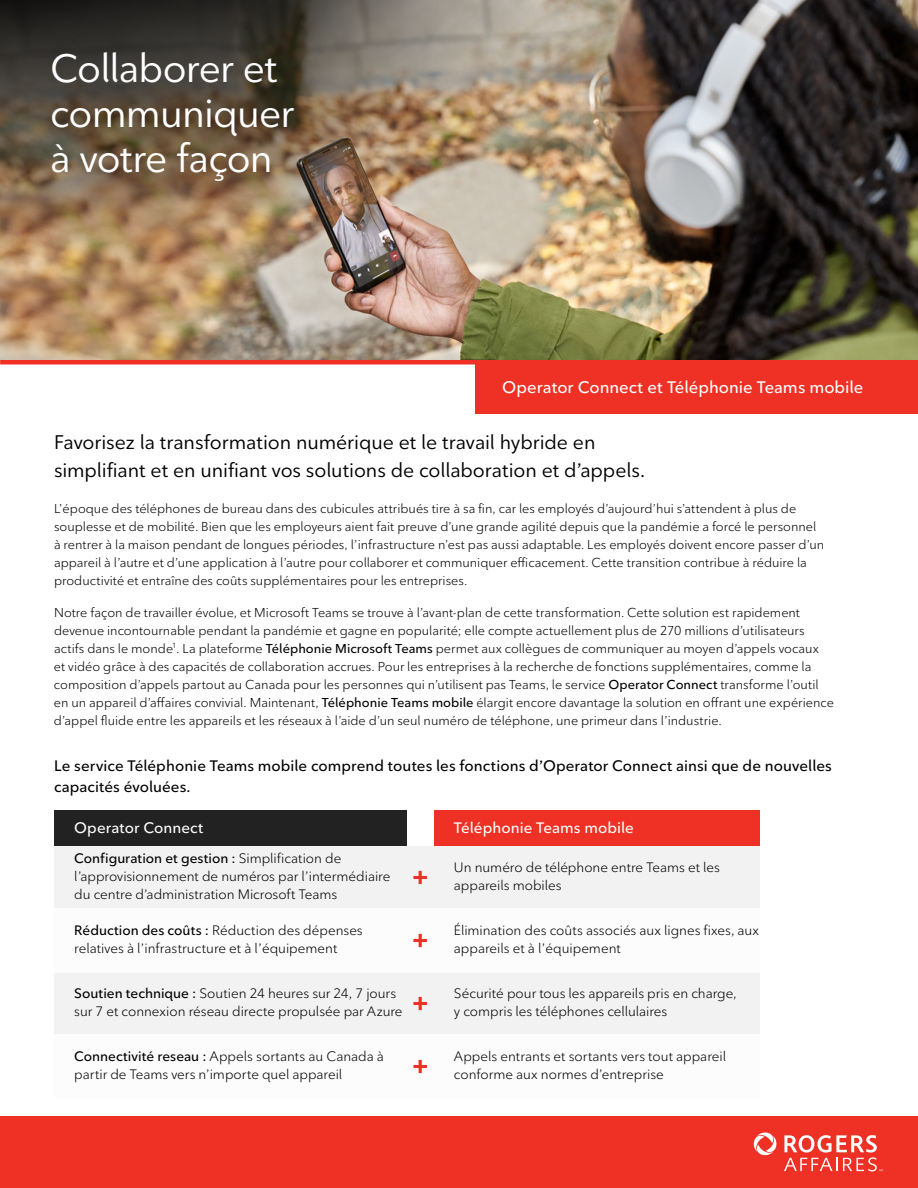
<style>
.page{position:relative;width:918px;height:1188px;background:#fff}
.page>*{position:absolute;margin:0;border:0;box-sizing:border-box;transform-origin:0 0}
.t1{font:500 39px/45px "Ted Next";letter-spacing:-.02em;color:#fff}
.t2{font:500 19.5px/28.5px "Ted Next";letter-spacing:-.005em;color:#000}
.t3{font:600 16.5px "Ted Next";color:#fff}
.t4{font:600 15px/21px "Ted Next";letter-spacing:.005em;color:#000}
.t5{font:600 15px "Ted Next";letter-spacing:.005em;color:#fff}
.t6{font:13.5px/18px "Ted Next";color:#000}
.t7{font:12.75px/18px "Ted Next";color:#000}
.s1{font-weight:600}
</style>
<div class="page">
<div style="left:475px;top:360px;width:443px;height:54px;background:#ee3124"></div>
<img style="left:608px;top:0;width:310px;height:360px">
<img style="left:0;top:0;width:608px;height:360px">
<hr style="left:0;top:360px;width:918px;height:4px;background:#ee3124">
<svg style="left:0;top:0;width:346px;height:234px;background:#605140"></svg>
<div style="left:0;top:1116px;width:918px;height:72px;background:#ee3124"></div>
<svg style="left:754px;top:1133px;width:22px;height:22px"></svg>
<svg style="left:784px;top:1135px;width:99px;height:36px"></svg>
<div style="left:434px;top:810px;width:325px;height:36px;background:#ee3124"></div>
<div style="left:54px;top:846px;width:705px;height:252px;background:#f2f2f2"></div>
<div style="left:54px;top:908px;width:705px;height:65px;background:#fcfcfc"></div>
<div style="left:54px;top:1034px;width:705px;height:64px;background:#fcfcfc"></div>
<svg style="left:413px;top:934px;width:14px;height:13px"></svg>
<svg style="left:413px;top:871px;width:14px;height:13px"></svg>
<svg style="left:413px;top:997px;width:14px;height:13px"></svg>
<svg style="left:413px;top:1060px;width:14px;height:13px"></svg>
<div style="left:54px;top:810px;width:353px;height:36px;background:#222"></div>
<h1 class="t1" style="left:50px;top:45px;width:246px">Collaborer et communiquer à votre façon</h1>
<p class="t3" style="left:502px;top:377px;width:363px">Operator Connect et Téléphonie Teams mobile</p>
<h2 class="t2" style="left:54px;top:427px;width:593px">Favorisez la transformation numérique et le travail hybride en simplifiant et en unifiant vos solutions de collaboration et d’appels.</h2>
<p class="t7" style="left:54px;top:500px;width:772px">L’époque des téléphones de bureau dans des cubicules attribués tire à sa fin, car les employés d’aujourd’hui s’attendent à plus de souplesse et de mobilité. Bien que les employeurs aient fait preuve d’une grande agilité depuis que la pandémie a forcé le personnel à rentrer à la maison pendant de longues périodes, l’infrastructure n’est pas aussi adaptable. Les employés doivent encore passer d’un appareil à l’autre et d’une application à l’autre pour collaborer et communiquer efficacement. Cette transition contribue à réduire la productivité et entraîne des coûts supplémentaires pour les entreprises.</p>
<p class="t7" style="left:54px;top:603px;width:782px">Notre façon de travailler évolue, et Microsoft Teams se trouve à l’avant-plan de cette transformation. Cette solution est rapidement devenue incontournable pendant la pandémie et gagne en popularité; elle compte actuellement plus de 270 millions d’utilisateurs actifs dans le monde<sup>1</sup>. La plateforme <span class="s1">Téléphonie Microsoft Teams</span> permet aux collègues de communiquer au moyen d’appels vocaux<br>et vidéo grâce à des capacités de collaboration accrues. Pour les entreprises à la recherche de fonctions supplémentaires, comme la composition d’appels partout au Canada pour les personnes qui n’utilisent pas Teams, le service <span class="s1">Operator Connect</span> transforme l’outil en un appareil d’affaires convivial. Maintenant, <span class="s1">Téléphonie Teams mobile</span> élargit encore davantage la solution en offrant une expérience d’appel fluide entre les appareils et les réseaux à l’aide d’un seul numéro de téléphone, une primeur dans l’industrie.</p>
<p class="t4" style="left:54px;top:755px;width:779px">Le service Téléphonie Teams mobile comprend toutes les fonctions d’Operator Connect ainsi que de nouvelles capacités évoluées.</p>
<p class="t5" style="left:454px;top:819px;width:181px">Téléphonie Teams mobile</p>
<p class="t6" style="left:74px;top:850px;width:318px"><span class="s1">Configuration et gestion :</span> Simplification de l’approvisionnement de numéros par l’intermédiaire du centre d’administration Microsoft Teams</p>
<p class="t6" style="left:74px;top:922px;width:290px"><span class="s1">Réduction des coûts :</span> Réduction des dépenses relatives à l’infrastructure et à l’équipement</p>
<p class="t6" style="left:74px;top:985px;width:330px"><span class="s1">Soutien technique :</span> Soutien 24 heures sur 24, 7 jours sur 7 et connexion réseau directe propulsée par Azure</p>
<p class="t6" style="left:74px;top:1047px;width:311px"><span class="s1">Connectivité reseau :</span> Appels sortants au Canada à partir de Teams vers n’importe quel appareil</p>
<p class="t5" style="left:74px;top:819px;width:131px">Operator Connect</p>
<p class="t6" style="left:454px;top:858px;width:268px">Un numéro de téléphone entre Teams et les appareils mobiles</p>
<p class="t6" style="left:454px;top:921px;width:307px">Élimination des coûts associés aux lignes fixes, aux appareils et à l’équipement</p>
<p class="t6" style="left:454px;top:984px;width:284px">Sécurité pour tous les appareils pris en charge, y compris les téléphones cellulaires</p>
<p class="t6" style="left:454px;top:1047px;width:274px">Appels entrants et sortants vers tout appareil conforme aux normes d’entreprise</p>
</div>
